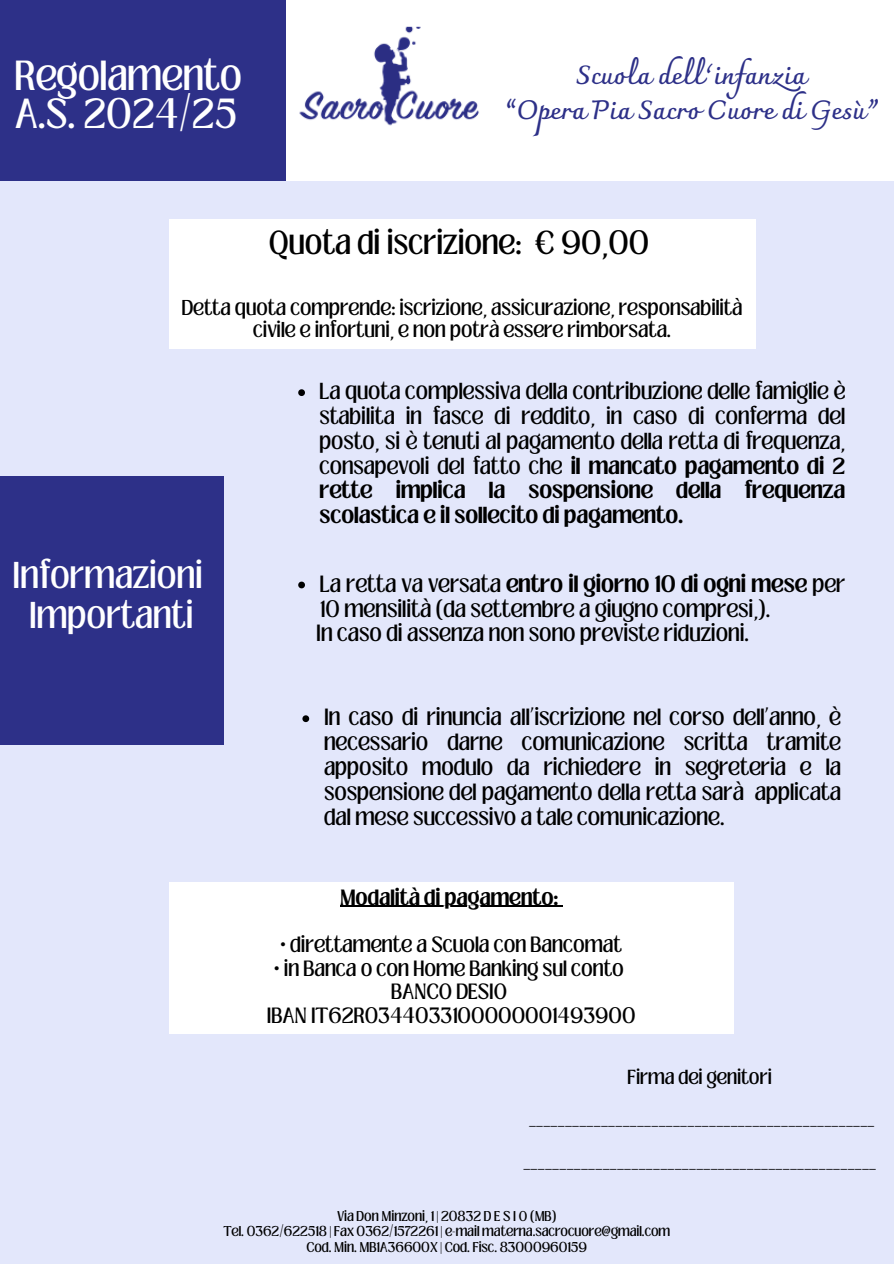
<style>
.page{position:relative;width:894px;height:1264px;background:#fff}
.page>*{position:absolute;margin:0;border:0;box-sizing:border-box;transform-origin:0 0}
.t1{font:32.25px/38.1px "Loubag";color:#fff}
.t2{font:28.65px/39.3px "Loubag";color:#fff;text-align:center}
.t3{font:700 26.4px/35.2px "Charmonman";color:#2d3088;text-align:center}
.t4{font:25.5px "Loubag";color:#000}
.t5{font:18px/24.8px "Loubag";color:#000}
.t6{font:17.7px/24.8px "Loubag";color:#000;text-align:justify}
.t7{font:700 17.7px "Loubag";color:#000}
.t8{font:16.95px/23.7px "Loubag";color:#000;text-align:center}
.t9{font:700 16.95px "Loubag";color:#000}
.t10{font:16.5px/22.5px "Loubag";color:#000;text-align:center}
.t11{font:15.6px "Loubag";color:#000}
.t12{font:10.95px "Loubag";color:#000}
.s1{font-weight:700}
</style>
<div class="page">
<div style="left:0;top:0;width:893px;height:1263px;background:#e3e7fb"></div>
<div style="left:169px;top:219px;width:586px;height:130px;background:#fff"></div>
<div style="left:169px;top:881px;width:564px;height:152px;background:#fff"></div>
<div style="left:0;top:476px;width:223px;height:268px;background:#2d3088"></div>
<hr style="left:339px;top:905px;width:219px;height:1px;background:#000">
<svg style="left:298px;top:389px;width:7px;height:7px"></svg>
<svg style="left:298px;top:581px;width:7px;height:7px"></svg>
<svg style="left:302px;top:715px;width:7px;height:7px"></svg>
<div style="left:0;top:0;width:893px;height:181px;background:#fff"></div>
<img style="left:299px;top:26px;width:180px;height:100px">
<div style="left:0;top:0;width:286px;height:181px;background:#2d3088"></div>
<p class="t1" style="left:15px;top:57px;width:229px">Regolamento<br>A.S. 2024/25</p>
<p class="t3" style="left:503px;top:57px;width:377px">Scuola dell’infanzia<br>“Opera Pia Sacro Cuore di Gesù”</p>
<h1 class="t4" style="left:269px;top:222px;width:381px">Quota di iscrizione: € 90,00</h1>
<p class="t10" style="left:182px;top:296px;width:562px">Detta quota comprende: iscrizione, assicurazione, responsabilità civile e infortuni, e non potrà essere rimborsata.</p>
<h6 class="t2" style="left:13px;top:556px;width:191px">Informazioni<br>Importanti</h6>
<p class="t6" style="left:319px;top:379px;width:527px">La quota complessiva della contribuzione delle famiglie è stabilita in fasce di reddito, in caso di conferma del posto, si è tenuti al pagamento della retta di frequenza, consapevoli del fatto che <span class="s1">il mancato pagamento di 2 rette</span></p>
<p class="t7" style="left:395px;top:476px;width:71px">implica</p>
<p class="t7" style="left:489px;top:476px;width:18px">la</p>
<p class="t7" style="left:528px;top:476px;width:126px">sospensione</p>
<p class="t7" style="left:676px;top:476px;width:47px">della</p>
<p class="t7" style="left:744px;top:476px;width:102px">frequenza</p>
<p class="t7" style="left:319px;top:501px;width:365px">scolastica e il sollecito di pagamento.</p>
<h6 class="t5" style="left:320px;top:571px;width:527px">La retta va versata <span class="s1">entro il giorno 10 di ogni mese</span> per<br>10 mensilità (da settembre a giugno compresi,).</h6>
<p class="t5" style="left:316px;top:621px;width:434px">In caso di assenza non sono previste riduzioni.</p>
<h5 class="t5" style="left:324px;top:705px;width:518px;text-align:justify">In caso di rinuncia all’iscrizione nel corso dell’anno, è necessario darne comunicazione scritta tramite apposito modulo da richiedere in segreteria e la sospensione del pagamento della retta sarà applicata dal mese successivo a tale comunicazione.</h5>
<h2 class="t9" style="left:339px;top:883px;width:220px">Modalità di pagamento:</h2>
<h4 class="t8" style="left:280px;top:932px;width:342px">• direttamente a Scuola con Bancomat</h4>
<h4 class="t8" style="left:267px;top:956px;width:370px">• in Banca o con Home Banking sul conto<br>BANCO DESIO<br>IBAN IT62R0344033100000001493900</h4>
<h6 class="t11" style="left:627px;top:1064px;width:146px">Firma dei genitori</h6>
<h3 class="t11" style="left:528px;top:1106px;width:347px">________________________________________________</h3>
<p class="t11" style="left:523px;top:1149px;width:354px">_________________________________________________</p>
<p class="t12" style="left:337px;top:1207px;width:220px">Via Don Minzoni, 1 | 20832 D E S I O (MB)</p>
<p class="t12" style="left:223px;top:1222px;width:448px">Tel. 0362/622518 | Fax 0362/1572261 | e-mail materna.sacrocuore@gmail.com</p>
<p class="t12" style="left:306px;top:1237px;width:282px">Cod. Min. MB1A36600X | Cod. Fisc. 83000960159</p>
</div>
